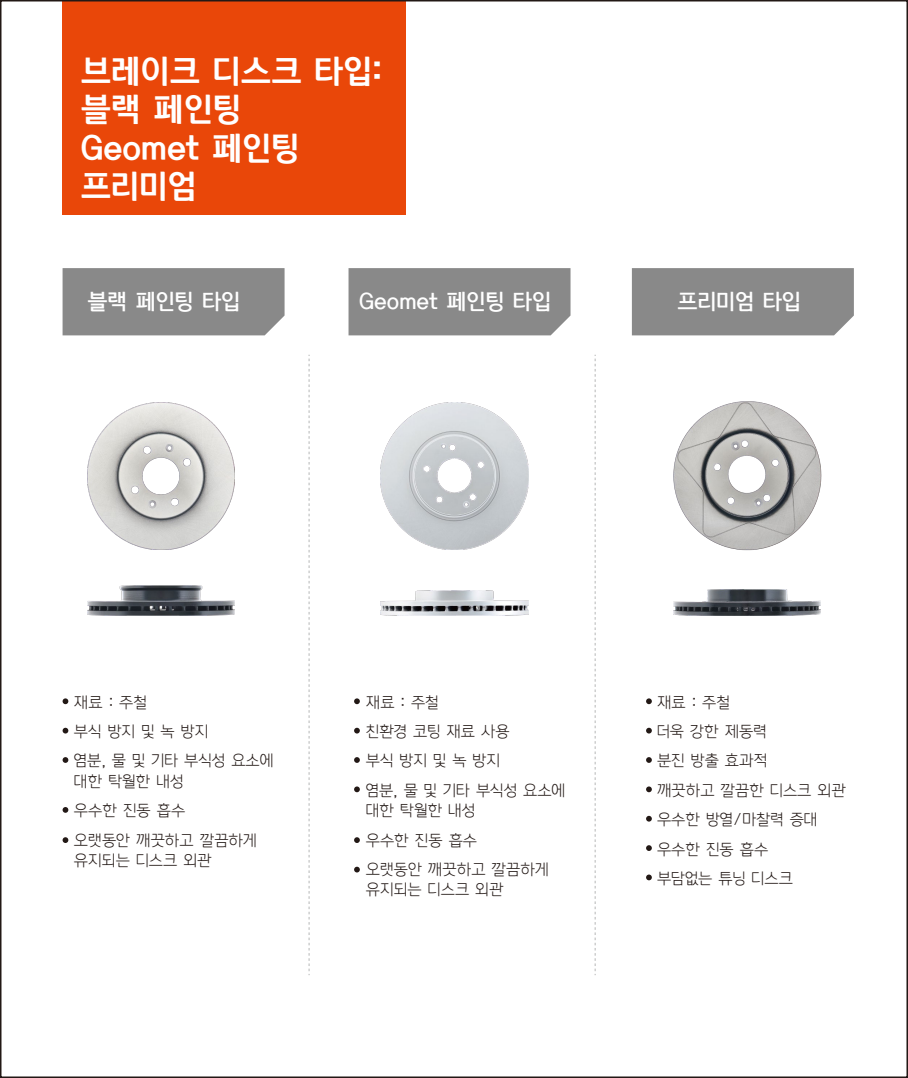
<style>
.page{position:relative;width:908px;height:1078px;background:#fff}
.page>*{position:absolute;margin:0;border:0;box-sizing:border-box;transform-origin:0 0}
.t1{font:31.5px/38.4px "Korean DREAM5 R";color:#fff}
.t2{font:21px "Korean DREAM4 R";color:#fff}
.t3{font:15px/29.4px "Korean DREAM1 R";color:#221815}
</style>
<div class="page">
<div style="left:631px;top:268px;width:222px;height:67px;background:#898989"></div>
<div style="left:63px;top:268px;width:221px;height:67px;background:#898989"></div>
<div style="left:63px;top:1px;width:343px;height:214px;background:#e94709"></div>
<svg style="left:594px;top:355px;width:1px;height:616px"></svg>
<svg style="left:308px;top:355px;width:1px;height:616px"></svg>
<img style="left:380px;top:590px;width:148px;height:25px">
<img style="left:673px;top:401px;width:149px;height:150px">
<img style="left:673px;top:589px;width:147px;height:26px">
<img style="left:87px;top:585px;width:147px;height:30px">
<img style="left:87px;top:402px;width:147px;height:147px">
<img style="left:380px;top:402px;width:148px;height:147px">
<svg style="left:63px;top:698px;width:5px;height:6px"></svg>
<svg style="left:354px;top:698px;width:6px;height:6px"></svg>
<svg style="left:646px;top:698px;width:5px;height:6px"></svg>
<svg style="left:646px;top:727px;width:5px;height:6px"></svg>
<svg style="left:646px;top:757px;width:5px;height:5px"></svg>
<svg style="left:646px;top:786px;width:5px;height:6px"></svg>
<svg style="left:646px;top:815px;width:5px;height:6px"></svg>
<svg style="left:646px;top:845px;width:5px;height:5px"></svg>
<svg style="left:646px;top:874px;width:5px;height:6px"></svg>
<svg style="left:354px;top:727px;width:6px;height:6px"></svg>
<svg style="left:354px;top:757px;width:6px;height:5px"></svg>
<svg style="left:354px;top:786px;width:6px;height:6px"></svg>
<svg style="left:354px;top:837px;width:6px;height:5px"></svg>
<svg style="left:354px;top:866px;width:6px;height:6px"></svg>
<svg style="left:63px;top:727px;width:5px;height:6px"></svg>
<svg style="left:63px;top:757px;width:5px;height:5px"></svg>
<svg style="left:63px;top:807px;width:5px;height:5px"></svg>
<svg style="left:63px;top:837px;width:5px;height:5px"></svg>
<div style="left:348px;top:268px;width:222px;height:67px;background:#898989"></div>
<h1 class="t1" style="left:81px;top:53px;width:302px">브레이크 디스크 타입: 블랙 페인팅<br>Geomet 페인팅 프리미엄</h1>
<h2 class="t2" style="left:87px;top:291px;width:154px">블랙 페인팅 타입</h2>
<h2 class="t2" style="left:677px;top:291px;width:125px">프리미엄 타입</h2>
<h2 class="t2" style="left:359px;top:291px;width:194px">Geomet 페인팅 타입</h2>
<p class="t3" style="left:74px;top:687px;width:201px">재료 : 주철<br>부식 방지 및 녹 방지<br>염분, 물 및 기타 부식성 요소에</p>
<p class="t3" style="left:74px;top:766px;width:184px">대한 탁월한 내성<br>우수한 진동 흡수<br>오랫동안 깨끗하고 깔끔하게</p>
<p class="t3" style="left:74px;top:845px;width:139px">유지되는 디스크 외관</p>
<p class="t3" style="left:365px;top:687px;width:201px">재료 : 주철<br>친환경 코팅 재료 사용<br>부식 방지 및 녹 방지<br>염분, 물 및 기타 부식성 요소에</p>
<p class="t3" style="left:365px;top:796px;width:184px">대한 탁월한 내성<br>우수한 진동 흡수<br>오랫동안 깨끗하고 깔끔하게</p>
<p class="t3" style="left:365px;top:875px;width:139px">유지되는 디스크 외관</p>
<p class="t3" style="left:656px;top:687px;width:190px">재료 : 주철<br>더욱 강한 제동력<br>분진 방출 효과적<br>깨끗하고 깔끔한 디스크 외관 우수한 방열/마찰력 증대 우수한 진동 흡수<br>부담없는 튜닝 디스크</p>
</div>
